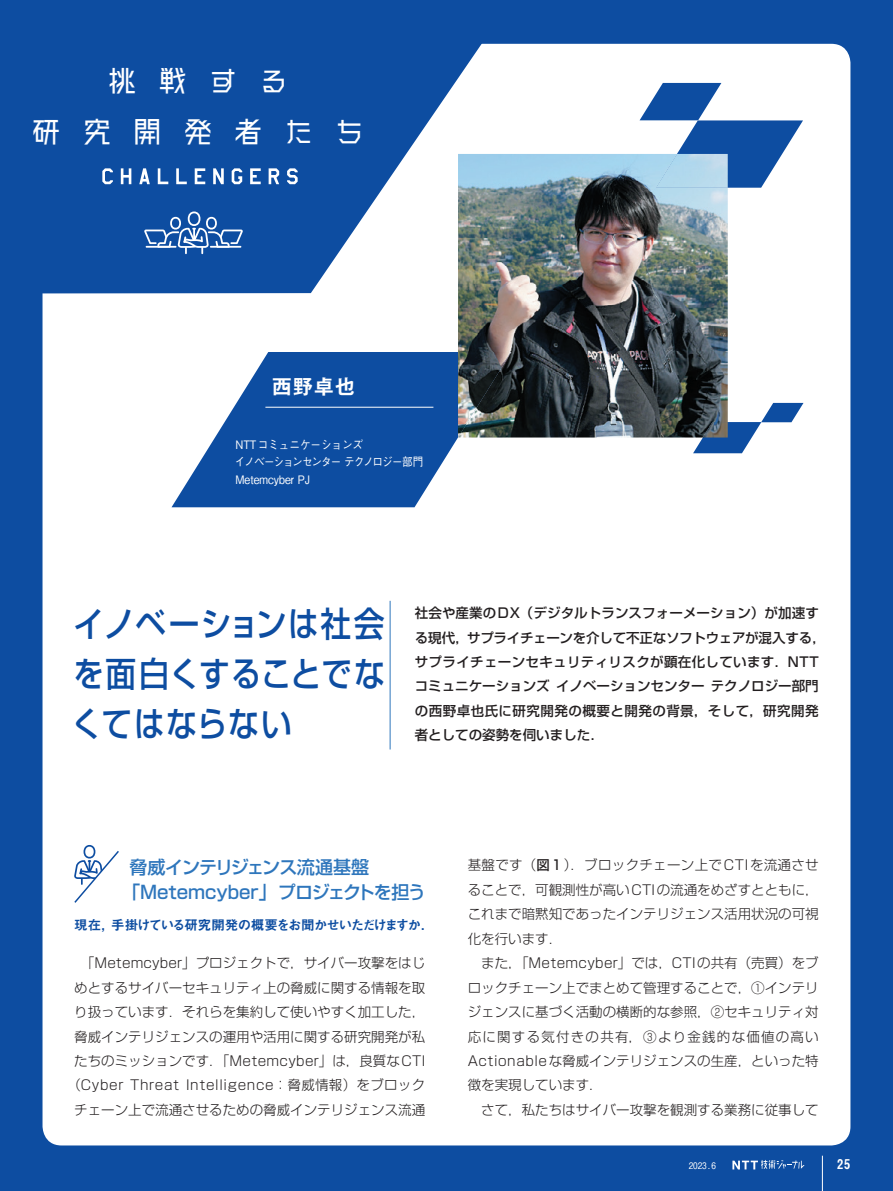
<style>
.page{position:relative;width:893px;height:1191px;background:#0d4da1}
.page>*{position:absolute;margin:0;border:0;box-sizing:border-box;transform-origin:0 0}
.t1{font:500 34.5px/49.9px "Shin Go Pr 6";letter-spacing:.03em;color:#0d4da1;text-align:justify;scale:.89 1}
.t2{font:30px/51px "Makinas 4 Square";letter-spacing:.7em;color:#fff;text-align:center}
.t3{font:700 19.5px "Gothic MB101 Pr 6 De";color:#fff}
.t4{font:500 18px/24.5px "Shin Go Pr 6";letter-spacing:-.03em;color:#2e76bc}
.t5{font:300 13.5px/24.5px "Shin Go Pr 6";color:#231f20;text-align:justify}
.t6{font:500 13.5px/24.5px "Shin Go Pr 6";letter-spacing:.005em;color:#231f20}
.t7{font:13.5px "Midashi Go Pr 6 MB31";letter-spacing:-.075em;color:#0d4da1}
.t8{font:13.5px "Midashi Go Pr 6 MB31";color:#fff}
.t9{font:500 11.7px/17.5px "Gothic BBB Pr 6";color:#fff;scale:.9 1}
.t10{font:500 9px "Gothic BBB Pr 6";color:#fff}
.s1{font-weight:500}
</style>
<div class="page">
<div style="left:43px;top:44px;width:807px;height:1101px;background:#fff;border-radius:19px"></div>
<svg style="left:732px;top:1160px;width:73px;height:9px"></svg>
<hr style="left:822px;top:1155px;width:1px;height:36px;background:#fff">
<svg style="left:43px;top:43px;width:469px;height:250px;fill:#0d4da1"></svg>
<svg style="left:102px;top:168px;width:11px;height:16px"></svg>
<svg style="left:121px;top:168px;width:10px;height:16px"></svg>
<svg style="left:139px;top:168px;width:11px;height:16px"></svg>
<svg style="left:158px;top:168px;width:10px;height:16px"></svg>
<svg style="left:176px;top:168px;width:11px;height:16px"></svg>
<svg style="left:195px;top:168px;width:10px;height:16px"></svg>
<svg style="left:213px;top:168px;width:11px;height:16px"></svg>
<svg style="left:232px;top:168px;width:10px;height:16px"></svg>
<svg style="left:250px;top:168px;width:11px;height:16px"></svg>
<svg style="left:269px;top:168px;width:10px;height:16px"></svg>
<svg style="left:287px;top:168px;width:11px;height:16px"></svg>
<svg style="left:144px;top:211px;width:99px;height:43px;background:#3e71b4"></svg>
<svg style="left:693px;top:403px;width:110px;height:50px"></svg>
<svg style="left:640px;top:83px;width:163px;height:105px"></svg>
<svg style="left:171px;top:352px;width:340px;height:155px;fill:#0d4da1"></svg>
<img style="left:458px;top:154px;width:270px;height:283px">
<img style="left:656px;top:154px;width:72px;height:34px">
<img style="left:703px;top:422px;width:25px;height:15px">
<img style="left:458px;top:352px;width:53px;height:85px">
<svg style="left:74px;top:845px;width:45px;height:58px"></svg>
<hr style="left:390px;top:601px;width:1px;height:148px;background:#2e76bc">
<hr style="left:265px;top:407px;width:168px;height:1px;background:#fff">
<h2 class="t2" style="left:32px;top:56px;width:334px">挑戦する<br>研究開発者たち</h2>
<h3 class="t3" style="left:272px;top:370px;width:84px">西野卓也</h3>
<p class="t9" style="left:235px;top:435px;width:211px">NTTコミュニケーションズ<br>イノベーションセンター テクノロジー部門<br>Metemcyber PJ</p>
<h1 class="t1" style="left:72px;top:597px;width:353px">イノベーションは社会を面白くすることでなくてはならない</h1>
<p class="t6" style="left:415px;top:600px;width:412px">社会や産業のDX（デジタルトランスフォーメーション）が加速する現代，サプライチェーンを介して不正なソフトウェアが混入する，サプライチェーンセキュリティリスクが顕在化しています．NTTコミュニケーションズ イノベーションセンター テクノロジー部門の西野卓也氏に研究開発の概要と開発の背景，そして，研究開発者としての姿勢を伺いました．</p>
<h3 class="t4" style="left:122px;top:854px;width:305px;text-indent:7px">脅威インテリジェンス流通基盤「Metemcyber」プロジェクトを担う</h3>
<p class="t7" style="left:74px;top:914px;width:362px">現在，手掛けている研究開発の概要をお聞かせいただけますか．</p>
<p class="t5" style="left:67px;top:949px;width:359px;text-align:right">「Metemcyber」プロジェクトで，サイバー攻撃をはじめとするサイバーセキュリティ上の脅威に関する情報を取り扱っています．それらを集約して使いやすく加工した，脅威インテリジェンスの運用や活用に関する研究開発が私たちのミッションです．「Metemcyber」は，良質なCTI（Cyber Threat Intelligence：脅威情報）をブロックチェーン上で流通させるための脅威インテリジェンス流通</p>
<p class="t5" style="left:468px;top:851px;width:352px">基盤です（<span class="s1">図 ₁</span> ）．ブロックチェーン上でCTIを流通させることで，可観測性が高いCTIの流通をめざすとともに，これまで暗黙知であったインテリジェンス活用状況の可視化を行います．</p>
<p class="t5" style="left:468px;top:949px;width:353px;text-indent:14px">また，「Metemcyber」では，CTIの共有 （売買）をブロックチェーン上でまとめて管理することで，①インテリジェンスに基づく活動の横断的な参照，②セキュリティ対応に関する気付きの共有，③より金銭的な価値の高いActionableな脅威インテリジェンスの生産，といった特徴を実現しています．</p>
<p class="t5" style="left:481px;top:1096px;width:339px">さて，私たちはサイバー攻撃を観測する業務に従事して</p>
<p class="t10" style="left:689px;top:1158px;width:29px">2023.6</p>
<p class="t8" style="left:837px;top:1153px;width:15px">2₅</p>
</div>
